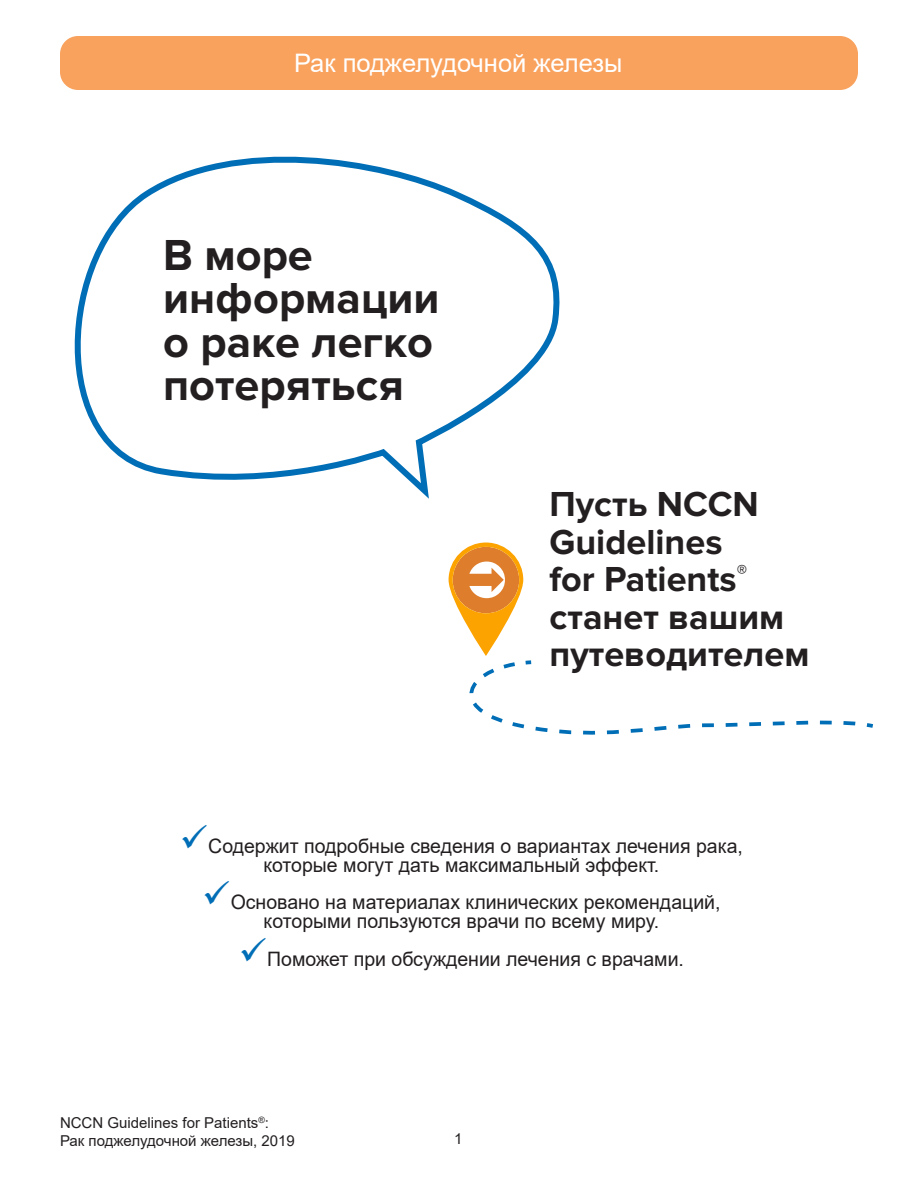
<style>
.page{position:relative;width:918px;height:1188px;background:#fff}
.page>*{position:absolute;margin:0;border:0;box-sizing:border-box;transform-origin:0 0}
.t1{font:700 45px/43.5px "Proxima Nova";color:#231f20}
.t2{font:700 36px/37.5px "Proxima Nova";color:#231f20}
.t3{font:25.5px "Arial";color:#fff}
.t4{font:19.95px/18.8px "Arial";color:#231f20}
.t5{font:15px/18px "Arial";color:#231f20}
</style>
<div class="page">
<div style="left:60px;top:36px;width:798px;height:54px;background:#f9a25e;border-radius:18px"></div>
<svg style="left:74px;top:156px;width:486px;height:343px"></svg>
<svg style="left:449px;top:543px;width:425px;height:192px"></svg>
<p class="t3" style="left:294px;top:46px;width:330px">Рак поджелудочной железы</p>
<p class="t1" style="left:163px;top:234px;width:278px">В море информации о раке легко потеряться</p>
<p class="t2" style="left:550px;top:486px;width:261px">Пусть NCCN<br>Guidelines<br>for Patients<sup>® </sup>станет вашим путеводителем</p>
<p class="t4" style="left:263px;top:837px;width:481px;text-indent:-55px">Содержит подробные сведения о вариантах лечения рака, которые могут дать максимальный эффект.</p>
<p class="t4" style="left:264px;top:893px;width:458px;text-indent:-33px">Основано на материалах клинических рекомендаций, которыми пользуются врачи по всему миру.</p>
<p class="t4" style="left:267px;top:949px;width:418px">Поможет при обсуждении лечения с врачами.</p>
<p class="t5" style="left:60px;top:1114px;width:236px">NCCN Guidelines for Patients<sup>®</sup>:<br>Рак поджелудочной железы, 2019</p>
<p class="t5" style="left:454px;top:1129px;width:10px">1</p>
</div>
